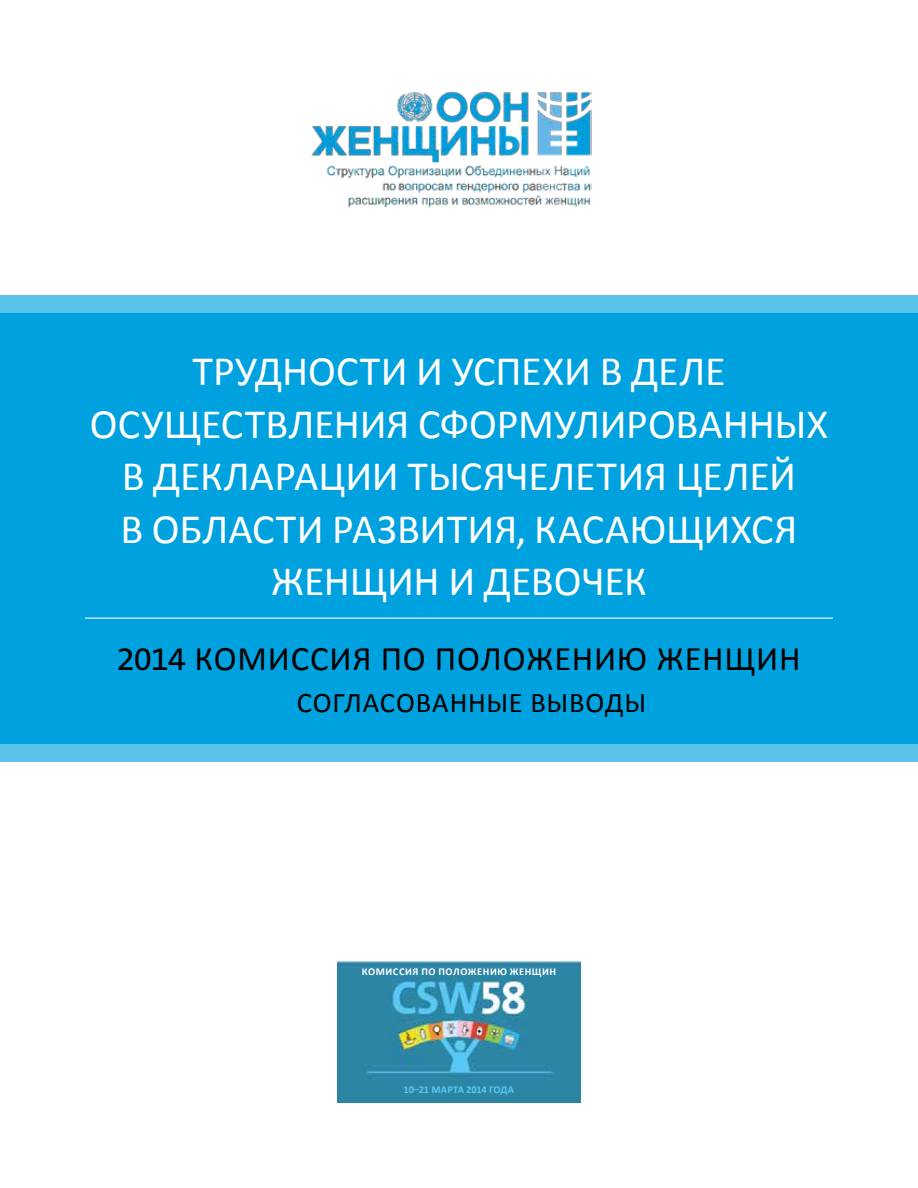
<style>
.page{position:relative;width:918px;height:1188px;background:#fff}
.page>*{position:absolute;margin:0;border:0;box-sizing:border-box;transform-origin:0 0}
.t1{font:42px/52.5px "Calibri";color:#fff;text-align:center}
.t2{font:34.5px "Calibri";letter-spacing:.02em;color:#000}
.t3{font:28.5px "Calibri";letter-spacing:.025em;color:#000}
.t4{font:700 10.5px "Calibri";letter-spacing:.05em;color:#fff}
.t5{font:700 10.5px "Calibri";letter-spacing:-.015em;color:#5ac9f4}
.s1{font-family:"The Sans B W5 Plain";font-size:33px}
</style>
<div class="page">
<div style="left:0;top:299px;width:918px;height:452px;background:#00a1df"></div>
<img style="left:311px;top:91px;width:280px;height:117px">
<div style="left:0;top:295px;width:918px;height:17px;background:#59c2ea"></div>
<div style="left:0;top:744px;width:918px;height:17px;background:#59c2ea"></div>
<hr style="left:85px;top:618px;width:748px;height:1px;background:#fff">
<img style="left:338px;top:961px;width:242px;height:142px">
<p class="t1" style="left:90px;top:345px;width:740px">Трудности и успехи в деле осуществления сформулированных в Декларации тысячелетия целей<br>в области развития, касающихся женщин и девочек</p>
<p class="t2" style="left:117px;top:637px;width:685px"><span class="s1">2014</span> Комиссия по положению женщин</p>
<p class="t3" style="left:313px;top:684px;width:335px">огласованные выводы</p>
<p class="t4" style="left:362px;top:964px;width:196px">Комиссия по положению женщин</p>
<p class="t5" style="left:404px;top:1083px;width:112px">10–21 марта 2014 года</p>
</div>
